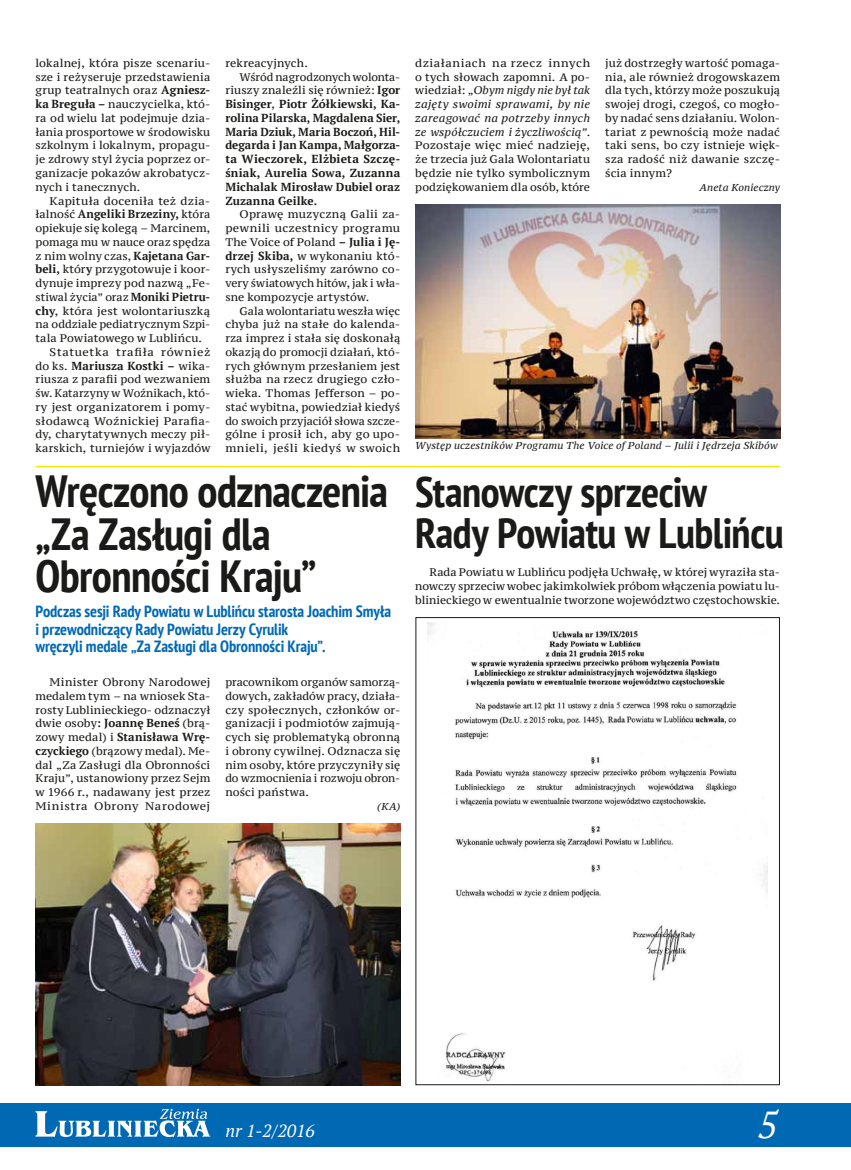
<style>
.page{position:relative;width:851px;height:1170px;background:#fff}
.page>*{position:absolute;margin:0;border:0;box-sizing:border-box;transform-origin:0 0}
.t1{font:700 condensed 45px/42.5px "PT Sans";letter-spacing:-.015em;color:#1a1a18}
.t2{font:700 condensed 42.5px/41.2px "PT Sans";letter-spacing:-.015em;color:#1a1a18}
.t3{font:italic 37.5px "PT Serif";color:#fff}
.t4{font:italic 17.5px "PT Serif";color:#fff}
.t5{font:700 condensed 16.25px/17.5px "PT Sans";letter-spacing:-.005em;color:#0069b4}
.t6{font:700 11.62px/13.8px "PT Serif";letter-spacing:.01em;color:#1a1a18;text-align:justify}
.t7{font:11px/13.8px "PT Serif Caption";letter-spacing:.01em;color:#1a1a18;text-align:justify}
.t8{font:11px "PT Serif Caption";letter-spacing:.055em;color:#1a1a18}
.t9{font:italic 10px "PT Serif Caption";letter-spacing:.01em;color:#1a1a18}
.s1{font-family:"PT Serif";font-weight:700;font-size:11.62px}
.s2{font-family:"PT Serif Caption";font-weight:400;font-size:11px}
.s3{font-style:italic}
</style>
<div class="page">
<div style="left:0;top:1103px;width:850px;height:43px;background:#0069b4"></div>
<svg style="left:35px;top:1108px;width:175px;height:28px"></svg>
<img style="left:428px;top:623px;width:339px;height:459px">
<img style="left:35px;top:823px;width:365px;height:261px">
<hr style="left:35px;top:466px;width:745px;height:1px;background:#ffe000">
<img style="left:415px;top:204px;width:365px;height:234px">
<p class="t7" style="left:35px;top:56px;width:176px">lokalnej, która pisze scenariu&shy;sze i reżyseruje przedstawienia grup teatralnych oraz <span class="s1">Agniesz&shy;ka Breguła –</span> nauczycielka, któ&shy;ra od wielu lat podejmuje dzia&shy;łania prosportowe w środowisku szkolnym i lokalnym, propagu&shy;je zdrowy styl życia poprzez or&shy;ganizacje pokazów akrobatycz&shy;nych i tanecznych.</p>
<p class="t7" style="left:50px;top:194px;width:162px">Kapituła doceniła też dzia-</p>
<p class="t6" style="left:35px;top:207px;width:176px"><span class="s2">łalność</span> Angeliki Brzeziny, <span class="s2">która</span></p>
<p class="t7" style="left:35px;top:221px;width:176px">opiekuje się kolegą – Marcinem,</p>
<p class="t7" style="left:35px;top:235px;width:176px">pomaga mu w nauce oraz spędza</p>
<p class="t7" style="left:35px;top:249px;width:176px">z nim wolny czas, <span class="s1">Kajetana Gar-</span></p>
<p class="t7" style="left:35px;top:262px;width:176px"><span class="s1">beli,</span> któr<span class="s1">y</span> przygotowuje i koor-</p>
<p class="t7" style="left:35px;top:276px;width:176px">dynuje imprezy pod nazwą „Fe-</p>
<p class="t7" style="left:35px;top:290px;width:176px">stiwal życia” oraz <span class="s1">Moniki Pietru-</span></p>
<p class="t7" style="left:35px;top:304px;width:176px"><span class="s1">chy</span>, która jest wolontariuszką</p>
<p class="t7" style="left:35px;top:317px;width:176px">na oddziale pediatrycznym Szpi-</p>
<p class="t7" style="left:35px;top:331px;width:168px">tala Powiatowego w Lublińcu.</p>
<p class="t8" style="left:50px;top:345px;width:162px">Statuetka trafiła również</p>
<p class="t6" style="left:35px;top:358px;width:176px"><span class="s2">do ks.</span> Mariusza Kostki – <span class="s2">wika-</span></p>
<p class="t7" style="left:35px;top:372px;width:176px">riusza z parafii pod wezwaniem św. Katarzyny w Woźnikach, któ&shy;ry jest organizatorem i pomy&shy;słodawcą Woźnickiej Parafia&shy;dy, charytatywnych meczy pił&shy;karskich, turniejów i wyjazdów</p>
<p class="t7" style="left:225px;top:56px;width:84px">rekreacyjnych.</p>
<p class="t7" style="left:239px;top:70px;width:162px">Wśród nagrodzonych wolonta-</p>
<p class="t7" style="left:225px;top:84px;width:176px">riuszy znaleźli się również: <span class="s1">Igor</span></p>
<p class="t6" style="left:225px;top:97px;width:176px">Bisinger<span class="s2">,</span> Piotr Żółkiewski, Ka&shy;rolina Pilarska, Magdalena Sier, Maria Dziuk, Maria Boczoń, Hil&shy;degarda i Jan Kampa, Małgorza&shy;ta Wieczorek, Elżbieta Szczę&shy;śniak, Aurelia Sowa, Zuzanna Michalak Mirosław Dubiel oraz Zuzanna Geilke.</p>
<p class="t7" style="left:225px;top:207px;width:176px;text-indent:14px">Oprawę muzyczną Galii za&shy;pewnili uczestnicy programu The Voice of Poland <span class="s1">– Julia i Ję&shy;drzej Skiba,</span> w wykonaniu któ&shy;rych usłyszeliśmy zarówno co&shy;very światowych hitów, jak i wła&shy;sne kompozycje artystów.</p>
<p class="t7" style="left:225px;top:304px;width:176px;text-indent:14px">Gala wolontariatu weszła więc chyba już na stałe do kalenda&shy;rza imprez i stała się doskonałą okazją do promocji działań, któ&shy;rych głównym przesłaniem jest służba na rzecz drugiego czło&shy;wieka. Thomas Jefferson – po&shy;stać wybitna, powiedział kiedyś do swoich przyjaciół słowa szcze&shy;gólne i prosił ich, aby go upo&shy;mnieli, jeśli kiedyś w swoich</p>
<h1 class="t1" style="left:35px;top:469px;width:354px">Wręczono odznaczenia „Za Zasługi dla<br>Obronności Kraju”</h1>
<h3 class="t5" style="left:35px;top:602px;width:357px">Podczas sesji Rady Powiatu w Lublińcu starosta Joachim Smyła i przewodniczący Rady Powiatu Jerzy Cyrulik<br>wręczyli medale „Za Zasługi dla Obronności Kraju”.</h3>
<p class="t7" style="left:35px;top:675px;width:176px;text-indent:14px">Minister Obrony Narodowej medalem tym – na wniosek Sta&shy;rosty Lublinieckiego- odznaczył dwie osoby<span class="s1">: Joannę Beneś</span> (brą-</p>
<p class="t6" style="left:35px;top:729px;width:176px"><span class="s2">zowy medal) i</span> Stanisława Wrę-</p>
<p class="t7" style="left:35px;top:744px;width:176px"><span class="s1">czyckiego</span> (brązowy medal). Me&shy;dal „Za Zasługi dla Obronności Kraju”, ustanowiony przez Sejm w 1966 r., nadawany jest przez Ministra Obrony Narodowej</p>
<p class="t7" style="left:225px;top:675px;width:176px">pracownikom organów samorzą&shy;dowych, zakładów pracy, działa&shy;czy społecznych, członków or&shy;ganizacji i podmiotów zajmują&shy;cych się problematyką obronną i obrony cywilnej. Odznacza się nim osoby, które przyczyniły się do wzmocnienia i rozwoju obron&shy;ności państwa.</p>
<p class="t9" style="left:377px;top:799px;width:24px">(KA)</p>
<p class="t7" style="left:415px;top:56px;width:176px">działaniach na rzecz innych o tych słowach zapomni. A po&shy;wiedział: „<span class="s3">Obym nigdy nie był tak zajęty swoimi sprawami, by nie zareagować na potrzeby innych ze współczuciem i życzliwością”</span>.<br>Pozostaje więc mieć nadzieję, że trzecia już Gala Wolontariatu będzie nie tylko symbolicznym podziękowaniem dla osób, które</p>
<p class="t7" style="left:605px;top:56px;width:176px">już dostrzegły wartość pomaga&shy;nia, ale również drogowskazem dla tych, którzy może poszukują swojej drogi, czegoś, co mogło&shy;by nadać sens działaniu. Wolon&shy;tariat z pewnością może nadać taki sens, bo czy istnieje więk&shy;sza radość niż dawanie szczę&shy;ścia innym?</p>
<p class="t9" style="left:699px;top:181px;width:82px">Aneta Konieczny</p>
<p class="t9" style="left:415px;top:439px;width:364px">Występ uczestników Programu The Voice of Poland – Julii i Jędrzeja Skibów</p>
<h2 class="t2" style="left:415px;top:470px;width:370px">Stanowczy sprzeciw<br>Rady Powiatu w Lublińcu</h2>
<p class="t7" style="left:415px;top:565px;width:366px;text-indent:14px">Rada Powiatu w Lublińcu podjęła Uchwałę, w której wyraziła sta&shy;nowczy sprzeciw wobec jakimkolwiek próbom włączenia powiatu lu&shy;blinieckiego w ewentualnie tworzone województwo częstochowskie.</p>
<h3 class="t4" style="left:225px;top:1119px;width:91px">nr 1-2/2016</h3>
<h3 class="t3" style="left:757px;top:1100px;width:21px">5</h3>
</div>
